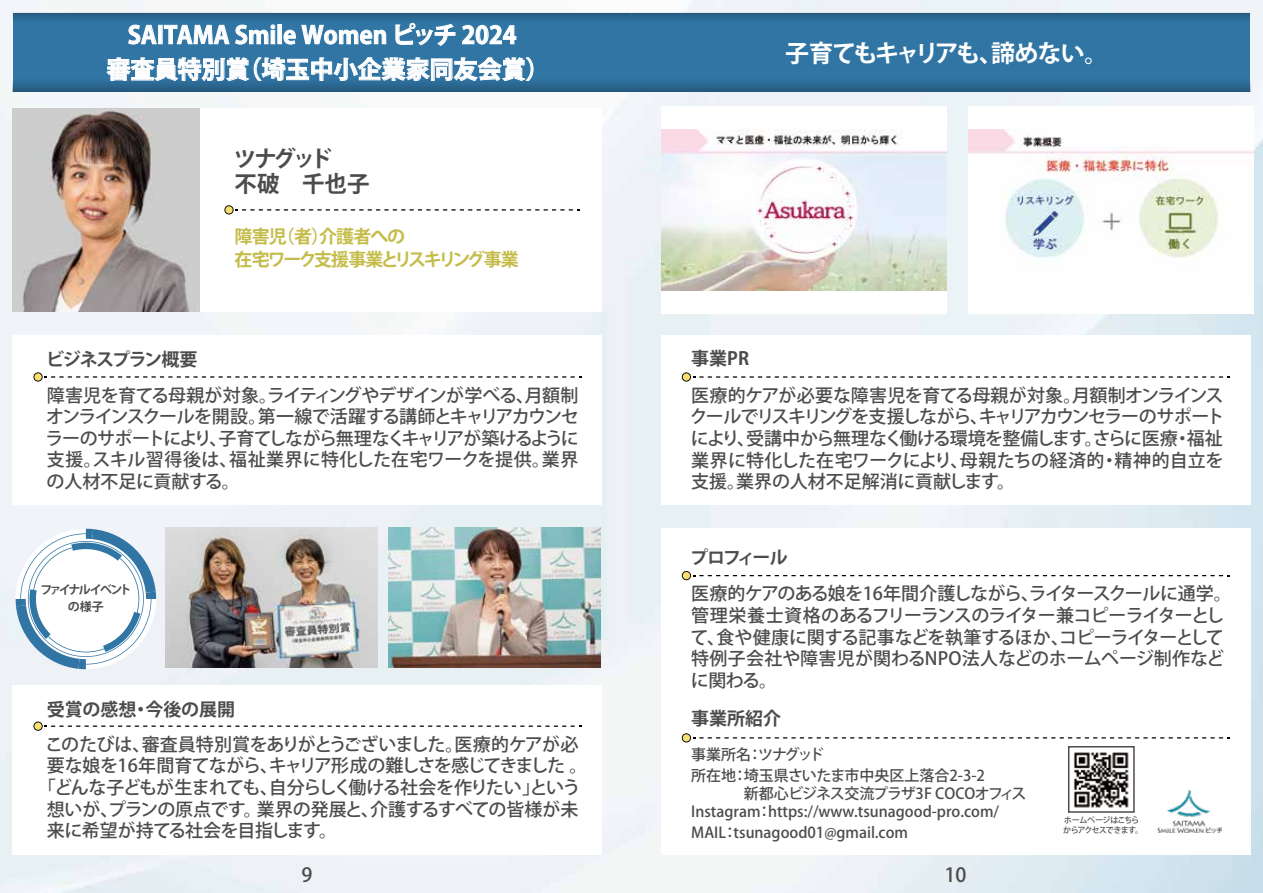
<style>
.page{position:relative;width:1263px;height:893px;background:#fff}
.page>*{position:absolute;margin:0;border:0;box-sizing:border-box;transform-origin:0 0}
.t1{font:700 24px/34.5px "Koz Go Pro";color:#fff;text-align:center}
.t2{font:700 24px "Koz Go Pro";letter-spacing:-.1em;color:#fff}
.t3{font:700 22.5px/25.2px "Koz Go Pro";letter-spacing:-.08em;color:#4c4c4c}
.t4{font:500 19.5px "Koz Go Pro";color:#4c4c4c}
.t5{font:500 18px/21.6px "Koz Go Pro";letter-spacing:-.025em;color:#4c4c4c;text-align:justify}
.t6{font:500 18px "Koz Go Pro";letter-spacing:-.05em;color:#4c4c4c}
.t7{font:500 18px "Koz Go Pro";letter-spacing:-.055em;color:#4c4c4c}
.t8{font:700 18px/22.5px "Koz Go Pro";letter-spacing:-.07em;color:#c4bc49}
.t9{font:700 18px "Koz Go Pro";letter-spacing:-.01em;color:#4c4c4c}
.t10{font:700 18px "Koz Go Pro";letter-spacing:-.08em;color:#4c4c4c}
.t11{font:500 15px/21px "Koz Go Pro";color:#4c4c4c}
.t12{font:700 12px/16.5px "Koz Go Pro";letter-spacing:-.135em;color:#4c4c4c;text-align:center}
.t13{font:500 8.1px/9.8px "Koz Go Pro";letter-spacing:-.095em;color:#4c4c4c}
</style>
<div class="page">
<svg style="left:16px;top:529px;width:140px;height:140px"></svg>
<div style="left:631px;top:13px;width:619px;height:79px;background:#3175a4"></div>
<svg style="left:631px;top:82px;width:619px;height:10px"></svg>
<svg style="left:631px;top:13px;width:619px;height:6px"></svg>
<div style="left:13px;top:13px;width:618px;height:79px;background:#3175a4"></div>
<svg style="left:13px;top:82px;width:618px;height:10px"></svg>
<svg style="left:13px;top:13px;width:618px;height:6px"></svg>
<svg style="left:106px;top:23px;width:427px;height:58px"></svg>
<img style="left:13px;top:108px;width:187px;height:204px">
<svg style="left:33px;top:721px;width:548px;height:10px"></svg>
<svg style="left:682px;top:372px;width:547px;height:10px"></svg>
<svg style="left:33px;top:372px;width:548px;height:10px"></svg>
<svg style="left:682px;top:571px;width:547px;height:9px"></svg>
<img style="left:1157px;top:789px;width:64px;height:43px">
<svg style="left:682px;top:733px;width:547px;height:9px"></svg>
<svg style="left:224px;top:205px;width:355px;height:10px"></svg>
<img style="left:388px;top:527px;width:213px;height:141px">
<img style="left:165px;top:527px;width:213px;height:141px">
<img style="left:1073px;top:752px;width:56px;height:56px">
<div style="left:1068px;top:746px;width:67px;height:67px;border:2px solid #4c4c4c"></div>
<img style="left:661px;top:130px;width:285px;height:160px">
<img style="left:968px;top:129px;width:285px;height:139px">
<h1 class="t1" style="left:107px;top:19px;width:445px">SAITAMA Smile Women ピッチ 2024<br>審査員特別賞（埼玉中小企業家同友会賞）</h1>
<p class="t10" style="left:46px;top:348px;width:153px">ビジネスプラン概要</p>
<p class="t3" style="left:234px;top:147px;width:137px">ツナグッド<br>不破　千也子</p>
<p class="t8" style="left:235px;top:226px;width:286px">障害児（者）介護者への<br>在宅ワーク支援事業とリスキリング事業</p>
<p class="t5" style="left:46px;top:385px;width:535px">障害児を育てる母親が対象。ライティングやデザインが学べる、月額制オンラインスクールを開設。第一線で活躍する講師とキャリアカウンセラーのサポートにより、子育てしながら無理なくキャリアが築けるように支援。スキル習得後は、福祉業界に特化した在宅ワークを提供。業界の人材不足に貢献する。</p>
<p class="t12" style="left:40px;top:582px;width:93px">ファイナルイベントの様子</p>
<p class="t9" style="left:47px;top:697px;width:190px">受賞の感想・今後の展開</p>
<p class="t5" style="left:45px;top:734px;width:535px">このたびは、審査員特別賞をありがとうございました。医療的ケアが必</p>
<p class="t6" style="left:47px;top:754px;width:542px">要な娘を16年間育てながら、キャリア形成の難しさを感じてきました 。</p>
<p class="t7" style="left:38px;top:776px;width:544px">「どんな子どもが生まれても、自分らしく働ける社会を作りたい」という</p>
<p class="t5" style="left:47px;top:799px;width:533px">想いが、プランの原点です。業界の発展と、介護するすべての皆様が未</p>
<p class="t5" style="left:47px;top:821px;width:292px">来に希望が持てる社会を目指します。</p>
<h1 class="t2" style="left:785px;top:37px;width:325px">子育てもキャリアも、諦めない。</h1>
<p class="t9" style="left:691px;top:346px;width:59px">事業PR</p>
<p class="t5" style="left:690px;top:385px;width:536px">医療的ケアが必要な障害児を育てる母親が対象。月額制オンラインスクールでリスキリングを支援しながら、キャリアカウンセラーのサポートにより、受講中から無理なく働ける環境を整備します。さらに医療・福祉業界に特化した在宅ワークにより、母親たちの経済的・精神的自立を支援。業界の人材不足解消に貢献します。</p>
<p class="t9" style="left:690px;top:546px;width:99px">プロフィール</p>
<p class="t5" style="left:690px;top:584px;width:543px;text-align:left">医療的ケアのある娘を16年間介護しながら、ライタースクールに通学。管理栄養士資格のあるフリーランスのライター兼コピーライターとして、食や健康に関する記事などを執筆するほか、コピーライターとして特例子会社や障害児が関わるNPO法人などのホームページ制作などに関わる。</p>
<p class="t9" style="left:691px;top:707px;width:91px">事業所紹介</p>
<p class="t11" style="left:691px;top:745px;width:295px">事業所名：ツナグッド<br>所在地：埼玉県さいたま市中央区上落合2-3-2</p>
<p class="t11" style="left:691px;top:785px;width:337px;line-height:18px;text-indent:52px">新都心ビジネス交流プラザ3F COCOオフィス<br>Instagram：https://www.tsunagood-pro.com/</p>
<p class="t11" style="left:691px;top:823px;width:218px">MAIL：tsunagood01@gmail.com</p>
<p class="t13" style="left:1063px;top:816px;width:81px">ホームページはこちらからアクセスできます。</p>
<p class="t4" style="left:302px;top:863px;width:12px">9</p>
<p class="t4" style="left:944px;top:863px;width:23px">10</p>
</div>
